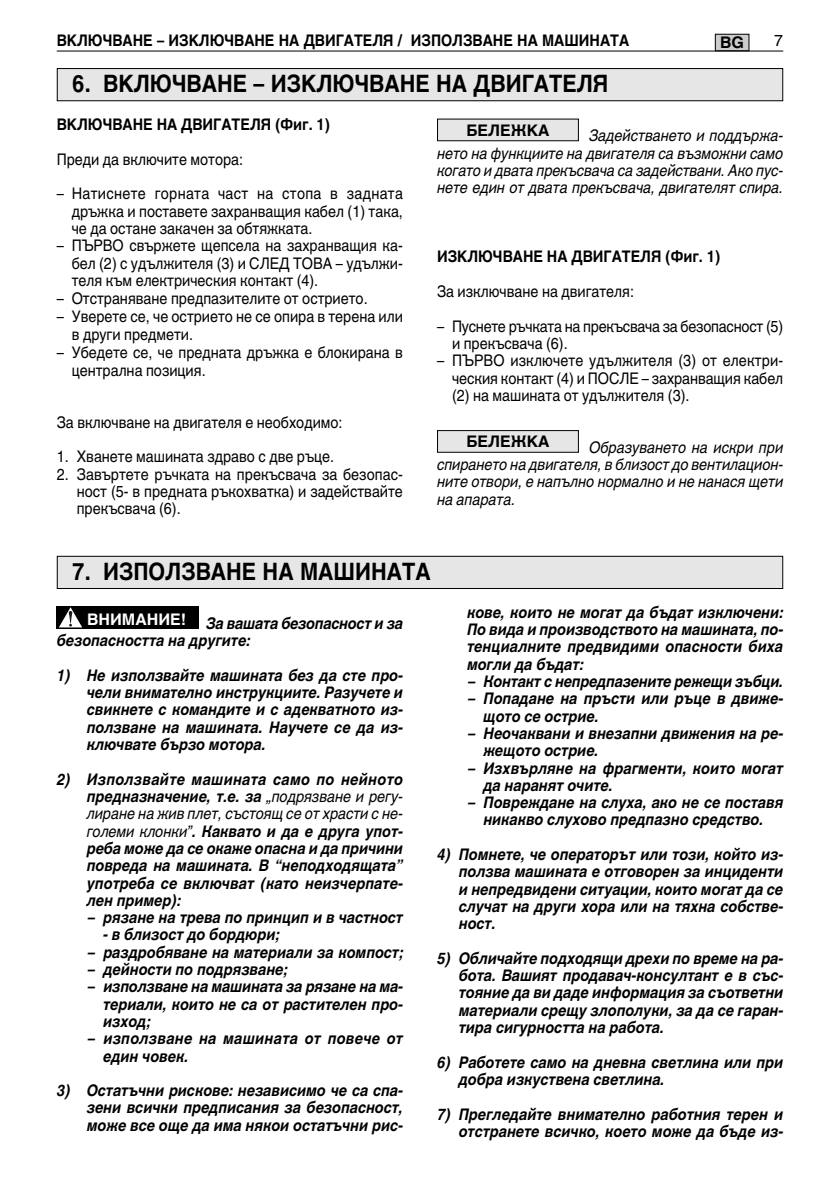
<style>
.page{position:relative;width:840px;height:1191px;background:#fff}
.page>*{position:absolute;margin:0;border:0;box-sizing:border-box;transform-origin:0 0}
.t1{font:700 24px "Helvetica World";color:#000;scale:.9 1}
.t2{font:italic 700 16px/17.2px "Helvetica World";color:#000;text-align:justify;scale:.9 1}
.t3{font:16px/17.2px "Helvetica World";color:#000;text-align:justify;scale:.9 1}
.t4{font:italic 16px/17.2px "Helvetica World";color:#000;text-align:justify;scale:.9 1}
.t5{font:700 16px "Helvetica World";color:#000;scale:.9 1}
.t6{font:italic 700 16px/17.2px "Helvetica World";letter-spacing:.025em;color:#000;scale:.9 1}
.t7{font:700 16px "Helvetica World";color:#000}
.t8{font:700 16px "Helvetica World";color:#fff}
.t9{font:16px "Helvetica World";color:#000}
.s1{font-weight:400}
</style>
<div class="page">
<svg style="left:57px;top:606px;width:28px;height:23px"></svg>
<svg style="left:59px;top:607px;width:23px;height:20px"></svg>
<div style="left:85px;top:606px;width:113px;height:23px;background:#000"></div>
<div style="left:715px;top:34px;width:33px;height:17px;background:#ccc"></div>
<div style="left:714px;top:34px;width:34px;height:17px;border:1px solid #000"></div>
<hr style="left:57px;top:51px;width:725px;height:1px;background:#000">
<div style="left:438px;top:120px;width:139px;height:20px;background:#e6e6e6"></div>
<div style="left:438px;top:431px;width:139px;height:21px;background:#e6e6e6"></div>
<div style="left:437px;top:430px;width:141px;height:23px;border:1px solid #000"></div>
<div style="left:58px;top:69px;width:723px;height:31px;background:#e6e6e6"></div>
<div style="left:57px;top:68px;width:725px;height:33px;border:1px solid #000"></div>
<div style="left:58px;top:557px;width:723px;height:31px;background:#e6e6e6"></div>
<div style="left:57px;top:556px;width:725px;height:33px;border:1px solid #000"></div>
<p class="t5" style="left:57px;top:31px;width:637px">ВKЛЮЧВАНЕ – ИЗKЛЮЧВАНЕ НА ДВИГАТЕЛЯ / ИЗПОЛЗВАНЕ НА МАШИНАТА</p>
<p class="t7" style="left:719px;top:33px;width:25px">BG</p>
<p class="t9" style="left:773px;top:31px;width:10px">7</p>
<h1 class="t1" style="left:72px;top:70px;width:597px">6. ВKЛЮЧВАНЕ – ИЗKЛЮЧВАНЕ НА ДВИГАТЕЛЯ</h1>
<p class="t5" style="left:57px;top:115px;width:305px">ВKЛЮЧВАНЕ НА ДВИГАТЕЛЯ (Фиг. 1)</p>
<p class="t3" style="left:57px;top:151px;width:208px">Преди да включите мотора:</p>
<p class="t3" style="left:72px;top:185px;width:369px;text-indent:-15px">– Натиснете горната част на стопа в задната дръжка и поставете захранващия кабел (1) така, че да остане закачен за обтяжката.</p>
<p class="t3" style="left:72px;top:237px;width:369px;text-indent:-15px">– ПЪРВО свържете щепсела на захранващия ка&shy;бел (2) с удължителя (3) и СЛЕД ТОВА – удължи&shy;теля към електрическия контакт (4).</p>
<p class="t3" style="left:57px;top:290px;width:347px">– Отстраняване предпазителите от острието.</p>
<p class="t3" style="left:72px;top:307px;width:369px;line-height:18px;text-indent:-15px">– Уверете се, че острието не се опира в терена или в други предмети.</p>
<p class="t3" style="left:72px;top:343px;width:369px;line-height:18px;text-indent:-15px">– Убедете се, че предната дръжка е блокирана в централна позиция.</p>
<p class="t3" style="left:57px;top:413px;width:319px">За включване на двигателя е необходимо:</p>
<p class="t3" style="left:57px;top:448px;width:309px">1. Хванете машината здраво с две ръце.</p>
<p class="t3" style="left:77px;top:465px;width:364px;text-indent:-20px">2. Завъртете ръчката на прекъсвача за безопас&shy;ност (5- в предната ръкохватка) и задействайте прекъсвача (6).</p>
<p class="t7" style="left:466px;top:121px;width:84px">БЕЛЕЖKА</p>
<p class="t4" style="left:437px;top:127px;width:386px;text-indent:152px">Задействането и поддържа&shy;нето на функциите на двигателя са възможни само когато и двата прекъсвача са задействани. Ако пус&shy;нете един от двата прекъсвача, двигателят спира.</p>
<p class="t5" style="left:437px;top:247px;width:316px">ИЗKЛЮЧВАНЕ НА ДВИГАТЕЛЯ (Фиг. 1)</p>
<p class="t3" style="left:437px;top:283px;width:220px">За изключване на двигателя:</p>
<p class="t3" style="left:452px;top:317px;width:369px;text-indent:-15px">– Пуснете ръчката на прекъсвача за безопасност (5) и прекъсвача (6).</p>
<p class="t3" style="left:452px;top:352px;width:369px;text-indent:-15px">– ПЪРВО изключете удължителя (3) от електри&shy;ческия контакт (4) и ПОСЛЕ – захранващия кабел (2) на машината от удължителя (3).</p>
<p class="t4" style="left:437px;top:438px;width:386px;text-indent:152px">Образуването на искри при спирането на двигателя, в близост до вентилацион&shy;ните отвори, е напълно нормално и не нанася щети на апарата.</p>
<p class="t7" style="left:466px;top:432px;width:84px">БЕЛЕЖKА</p>
<h1 class="t1" style="left:72px;top:558px;width:399px">7. ИЗПОЛЗВАНЕ НА МАШИНАТА</h1>
<p class="t8" style="left:87px;top:610px;width:100px">ВНИМАНИЕ!</p>
<p class="t2" style="left:57px;top:615px;width:386px;text-indent:149px">За вашата безопасност и за безопасността на другите:</p>
<p class="t2" style="left:87px;top:666px;width:352px;text-indent:-30px">1) Не използвайте машината без да сте про&shy;чели внимателно инструкциите. Разучете и свикнете с командите и с адекватното из&shy;ползване на машината. Научете се да из&shy;ключвате бързо мотора.</p>
<p class="t2" style="left:87px;top:770px;width:352px;text-indent:-30px">2) Използвайте машината само по нейното предназначение, т.е. за <span class="s1">„подрязване и регу&shy;лиране на жив плет, състоящ се от храсти с не&shy;големи клонки”</span>. Каквато и да е друга упот&shy;реба може да се окаже опасна и да причини повреда на машината. В “неподходящата” употреба се включват (като неизчерпате&shy;лен пример):</p>
<p class="t2" style="left:88px;top:909px;width:351px">– рязане на трева по принцип и в частност</p>
<p class="t2" style="left:103px;top:926px;width:197px">- в близост до бордюри;</p>
<p class="t2" style="left:88px;top:943px;width:351px">– раздробяване на материали за компост;</p>
<p class="t2" style="left:88px;top:961px;width:223px">– дейности по подрязване;</p>
<p class="t2" style="left:103px;top:978px;width:334px;text-indent:-15px">– използване на машината за рязане на ма&shy;териали, които не са от растителен про&shy;изход;</p>
<p class="t6" style="left:103px;top:1030px;width:334px;text-indent:-15px">– използване на машината от повече от един човек.</p>
<p class="t2" style="left:87px;top:1082px;width:352px;text-indent:-30px">3) Остатъчни рискове: независимо че са спа&shy;зени всички предписания за безопасност, може все още да има някои остатъчни рис-</p>
<p class="t2" style="left:467px;top:603px;width:352px">кове, които не могат да бъдат изключени:<br>По вида и производството на машината, по&shy;тенциалните предвидими опасности биха могли да бъдат:</p>
<p class="t2" style="left:468px;top:673px;width:351px">– Контакт с непредпазените режещи зъбци.</p>
<p class="t2" style="left:483px;top:690px;width:334px;text-indent:-15px">– Попадане на пръсти или ръце в движе&shy;щото се острие.</p>
<p class="t2" style="left:483px;top:725px;width:334px;text-indent:-15px">– Неочаквани и внезапни движения на ре&shy;жещото острие.</p>
<p class="t2" style="left:483px;top:759px;width:334px;text-indent:-15px">– Изхвърляне на фрагменти, които могат да наранят очите.</p>
<p class="t2" style="left:468px;top:794px;width:351px;text-align:center">– Повреждане на слуха, ако не се поставя никакво слухово предпазно средство.</p>
<p class="t2" style="left:458px;top:846px;width:362px;text-indent:-22px">4) Помнете, че операторът или този, който из&shy;ползва машината е отговорен за инциденти и непредвидени ситуации, които могат да се случат на други хора или на тяхна собстве&shy;ност.</p>
<p class="t2" style="left:458px;top:949px;width:362px;text-indent:-22px">5) Обличайте подходящи дрехи по време на ра&shy;бота. Вашият продавач-консултант е в със&shy;тояние да ви даде информация за съответни материали срещу злополуки, за да се гаран&shy;тира сигурността на работа.</p>
<p class="t2" style="left:458px;top:1053px;width:362px;text-indent:-22px">6) Работете само на дневна светлина или при добра изкуствена светлина.</p>
<p class="t2" style="left:437px;top:1105px;width:386px;text-align:right">7) Прегледайте внимателно работния терен и отстранете всичко, което може да бъде из-</p>
</div>
